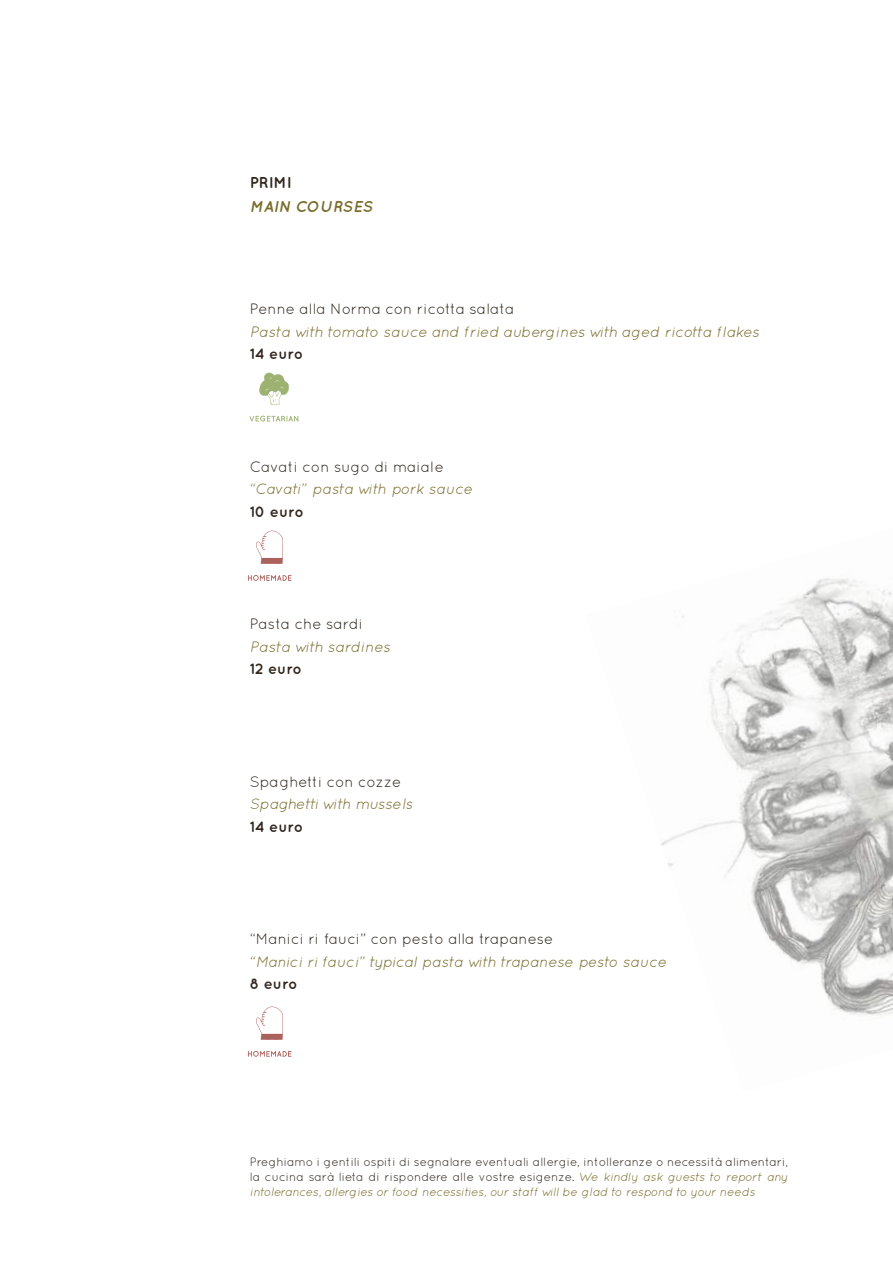
<style>
.page{position:relative;width:893px;height:1265px;background:#fff}
.page>*{position:absolute;margin:0;border:0;box-sizing:border-box;transform-origin:0 0}
.t1{font:italic 700 15.75px "Quicksand";color:#7a6c2b}
.t2{font:700 15.75px "Quicksand";color:#30261c}
.t3{font:italic 15px "Quicksand";color:#7a6c2b}
.t4{font:15px "Quicksand";color:#30261c}
.t5{font:700 15px "Quicksand";color:#30261c}
.t6{font:italic 15px "Quicksand";letter-spacing:-.02em;color:#7a6c2b}
.t7{font:12px/15px "Quicksand";letter-spacing:-.005em;color:#30261c;text-align:justify}
.s1{font-style:italic;color:#7a6c2b}
</style>
<div class="page">
<img style="left:661px;top:578px;width:232px;height:440px">
<svg style="left:259px;top:372px;width:30px;height:33px"></svg>
<svg style="left:249px;top:416px;width:49px;height:5px"></svg>
<svg style="left:256px;top:530px;width:27px;height:34px"></svg>
<svg style="left:248px;top:575px;width:44px;height:6px"></svg>
<svg style="left:256px;top:1006px;width:27px;height:33px"></svg>
<svg style="left:248px;top:1051px;width:44px;height:5px"></svg>
<h1 class="t2" style="left:250px;top:173px;width:43px">PRIMI</h1>
<h1 class="t1" style="left:250px;top:197px;width:125px">MAIN COURSES</h1>
<p class="t4" style="left:250px;top:300px;width:266px">Penne alla Norma con ricotta salata</p>
<p class="t3" style="left:250px;top:323px;width:511px">Pasta with tomato sauce and fried aubergines with aged ricotta flakes</p>
<p class="t5" style="left:250px;top:345px;width:55px">14 euro</p>
<p class="t4" style="left:250px;top:458px;width:196px">Cavati con sugo di maiale</p>
<p class="t3" style="left:250px;top:480px;width:225px">“Cavati” pasta with pork sauce</p>
<p class="t5" style="left:250px;top:502px;width:56px">10 euro</p>
<p class="t4" style="left:250px;top:615px;width:115px">Pasta che sardi</p>
<p class="t3" style="left:250px;top:638px;width:142px">Pasta with sardines</p>
<p class="t5" style="left:250px;top:660px;width:54px">12 euro</p>
<p class="t4" style="left:250px;top:773px;width:153px">Spaghetti con cozze</p>
<p class="t6" style="left:250px;top:795px;width:165px">Spaghetti with mussels</p>
<p class="t5" style="left:250px;top:817px;width:55px">14 euro</p>
<p class="t4" style="left:250px;top:930px;width:305px">“Manici ri fauci” con pesto alla trapanese</p>
<p class="t3" style="left:250px;top:953px;width:419px">“Manici ri fauci” typical pasta with trapanese pesto sauce</p>
<p class="t5" style="left:250px;top:975px;width:49px">8 euro</p>
<p class="t7" style="left:250px;top:1153px;width:540px">Preghiamo i gentili ospiti di segnalare eventuali allergie, intolleranze o necessità alimentari, la cucina sarà lieta di rispondere alle vostre esigenze. <span class="s1">We kindly ask guests to report any intolerances, allergies or food necessities, our staff will be glad to respond to your needs</span></p>
</div>
